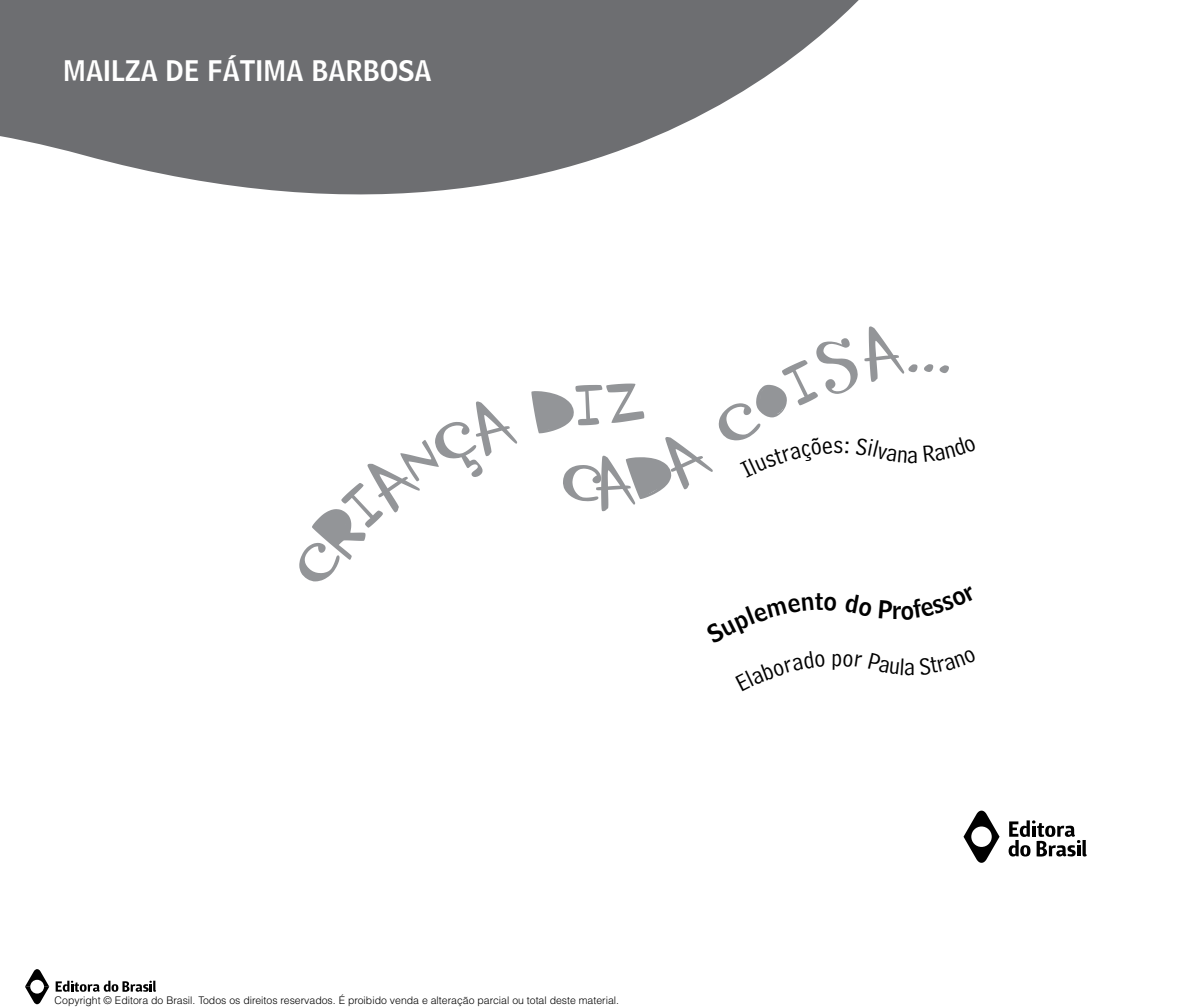
<style>
.page{position:relative;width:1191px;height:1008px;background:#fff}
.page>*{position:absolute;margin:0;border:0;box-sizing:border-box;transform-origin:0 0}
.t1{font:79.45px "Day Dream";color:#939598}
.t2{font:28px "Bell Centennial Name And Number";color:#fff}
.t3{font:24.5px "Bell Centennial Address";color:#000}
.t4{font:24.5px "Bell Centennial Name And Number";color:#000}
.t5{font:300 10.5px "Helvetica";color:#000}
</style>
<div class="page">
<svg style="left:0;top:0;width:859px;height:195px;fill:#6d6e71"></svg>
<svg style="left:963px;top:810px;width:36px;height:53px"></svg>
<svg style="left:1008px;top:820px;width:78px;height:36px"></svg>
<svg style="left:56px;top:980px;width:100px;height:11px"></svg>
<svg style="left:25px;top:969px;width:24px;height:35px"></svg>
<svg style="left:315px;top:513px;width:32px;height:33px"></svg>
<svg style="left:534px;top:386px;width:252px;height:111px"></svg>
<h2 class="t2" style="left:63px;top:53px;width:370px">MAILZA DE FÁTIMA BARBOSA</h2>
<h1 class="t1" style="left:606px;top:356px;width:43px">Z</h1>
<p class="t5" style="left:55px;top:993px;width:566px">Copyright © Editora do Brasil. Todos os direitos reservados. É proibido venda e alteração parcial ou total deste material.</p>
<h3 class="t3" style="left:907px;top:440px;width:13px">a</h3>
<h3 class="t4" style="left:892px;top:594px;width:11px">R</h3>
<h3 class="t3" style="left:904px;top:652px;width:13px">a</h3>
</div>
